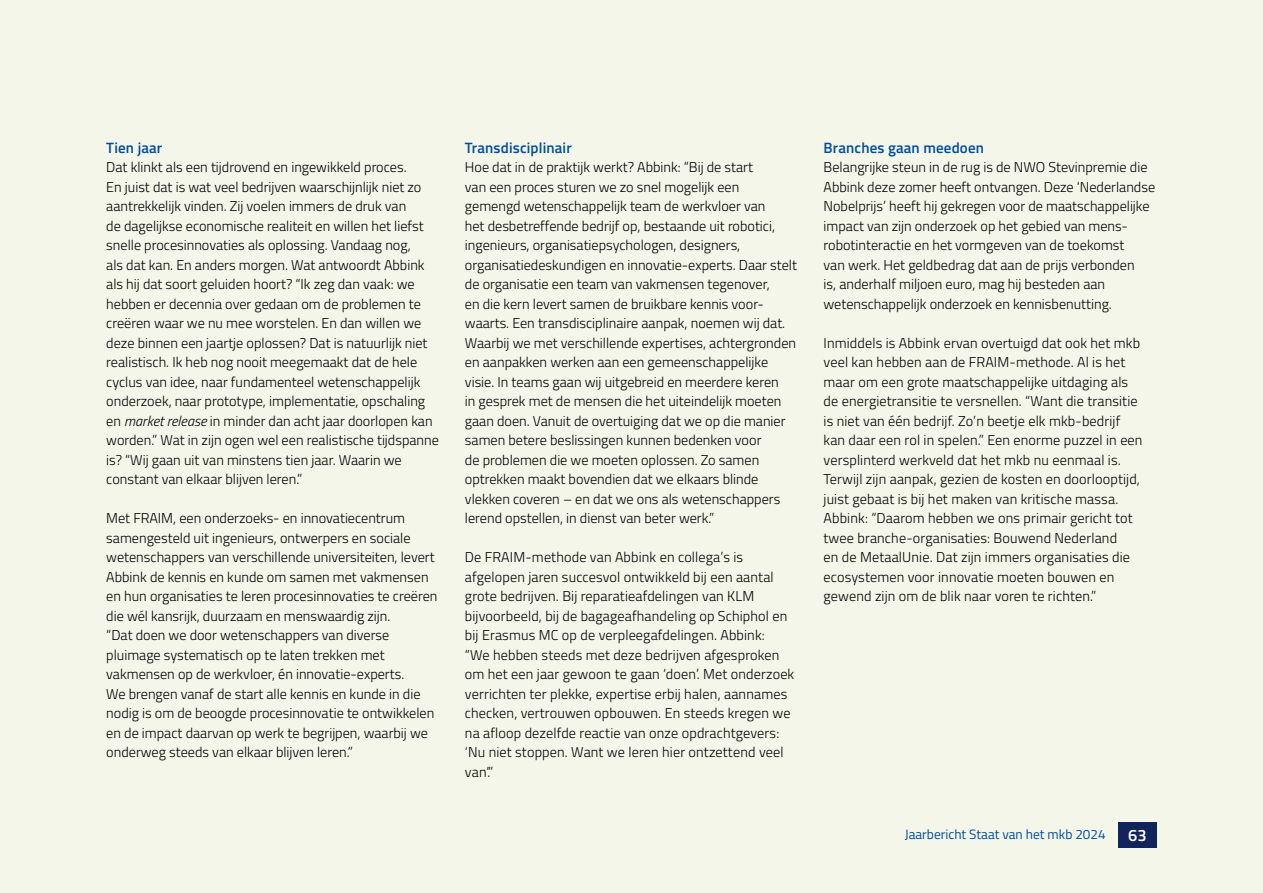
<style>
.page{position:relative;width:1263px;height:893px;background:#f4f6e9}
.page>*{position:absolute;margin:0;border:0;box-sizing:border-box;transform-origin:0 0}
.t1{font:600 16.5px "Titillium Web";color:#fff}
.H4_Alineakop{font:600 15px "Titillium Web";letter-spacing:.01em;color:#004d9d}
.P_Broodtekst{font:300 14.25px/19.5px "Titillium Web";color:#000}
.t2{font:13.5px "Titillium Web";color:#004d9d}
.s1{font-style:italic}
</style>
<div class="page">
<div style="left:1118px;top:822px;width:39px;height:25px;background:#11255c"></div>
<h4 class="H4_Alineakop" style="left:106px;top:136px;width:58px">Tien jaar</h4>
<p class="P_Broodtekst" style="left:106px;top:157px;width:334px">Dat klinkt als een tijdrovend en ingewikkeld proces.<br>En juist dat is wat veel bedrijven waarschijnlijk niet zo aantrekkelijk vinden. Zij voelen immers de druk van<br>de dagelijkse economische realiteit en willen het liefst snelle procesinnovaties als oplossing. Vandaag nog,<br>als dat kan. En anders morgen. Wat antwoordt Abbink als hij dat soort geluiden hoort? “Ik zeg dan vaak: we hebben er decennia over gedaan om de problemen te creëren waar we nu mee worstelen. En dan willen we deze binnen een jaartje oplossen? Dat is natuurlijk niet realistisch. Ik heb nog nooit meegemaakt dat de hele cyclus van idee, naar fundamenteel wetenschappelijk onderzoek, naar prototype, implementatie, opschaling en <span class="s1">market release</span> in minder dan acht jaar doorlopen kan worden.” Wat in zijn ogen wel een realistische tijdspanne is? “Wij gaan uit van minstens tien jaar. Waarin we constant van elkaar blijven leren.”</p>
<p class="P_Broodtekst" style="left:106px;top:508px;width:333px">Met FRAIM, een onderzoeks- en innovatiecentrum samengesteld uit ingenieurs, ontwerpers en sociale wetenschappers van verschillende universiteiten, levert Abbink de kennis en kunde om samen met vakmensen en hun organisaties te leren procesinnovaties te creëren die wél kansrijk, duurzaam en menswaardig zijn.<br>“Dat doen we door wetenschappers van diverse pluimage systematisch op te laten trekken met vakmensen op de werkvloer, én innovatie-experts.<br>We brengen vanaf de start alle kennis en kunde in die nodig is om de beoogde procesinnovatie te ontwikkelen en de impact daarvan op werk te begrijpen, waarbij we onderweg steeds van elkaar blijven leren.”</p>
<h4 class="H4_Alineakop" style="left:465px;top:136px;width:108px">Transdisciplinair</h4>
<p class="P_Broodtekst" style="left:465px;top:157px;width:334px">Hoe dat in de praktijk werkt? Abbink: “Bij de start<br>van een proces sturen we zo snel mogelijk een gemengd wetenschappelijk team de werkvloer van<br>het desbetreffende bedrijf op, bestaande uit robotici, ingenieurs, organisatiepsychologen, designers, organisatiedeskundigen en innovatie-experts. Daar stelt de organisatie een team van vakmensen tegenover,<br>en die kern levert samen de bruikbare kennis voor&shy;waarts. Een transdisciplinaire aanpak, noemen wij dat.<br>Waarbij we met verschillende expertises, achtergronden en aanpakken werken aan een gemeenschappelijke visie. In teams gaan wij uitgebreid en meerdere keren<br>in gesprek met de mensen die het uiteindelijk moeten gaan doen. Vanuit de overtuiging dat we op die manier samen betere beslissingen kunnen bedenken voor<br>de problemen die we moeten oplossen. Zo samen optrekken maakt bovendien dat we elkaars blinde vlekken coveren – en dat we ons als wetenschappers lerend opstellen, in dienst van beter werk.”</p>
<p class="P_Broodtekst" style="left:465px;top:547px;width:331px">De FRAIM-methode van Abbink en collega’s is afgelopen jaren succesvol ontwikkeld bij een aantal grote bedrijven. Bij reparatieafdelingen van KLM bijvoorbeeld, bij de bagageafhandeling op Schiphol en bij Erasmus MC op de verpleegafdelingen. Abbink:<br>“We hebben steeds met deze bedrijven afgesproken om het een jaar gewoon te gaan ‘doen’. Met onderzoek verrichten ter plekke, expertise erbij halen, aannames checken, vertrouwen opbouwen. En steeds kregen we na afloop dezelfde reactie van onze opdrachtgevers: ‘Nu niet stoppen. Want we leren hier ontzettend veel van’.”</p>
<h4 class="H4_Alineakop" style="left:823px;top:136px;width:162px">Branches gaan meedoen</h4>
<p class="P_Broodtekst" style="left:823px;top:157px;width:333px">Belangrijke steun in de rug is de NWO Stevinpremie die Abbink deze zomer heeft ontvangen. Deze ‘Nederlandse Nobelprijs’ heeft hij gekregen voor de maatschappelijke impact van zijn onderzoek op het gebied van mens&shy;robotinteractie en het vormgeven van de toekomst<br>van werk. Het geldbedrag dat aan de prijs verbonden<br>is, anderhalf miljoen euro, mag hij besteden aan wetenschappelijk onderzoek en kennisbenutting.</p>
<p class="P_Broodtekst" style="left:823px;top:332px;width:320px">Inmiddels is Abbink ervan overtuigd dat ook het mkb veel kan hebben aan de FRAIM-methode. Al is het maar om een grote maatschappelijke uitdaging als de energietransitie te versnellen. “Want die transitie is niet van één bedrijf. Zo’n beetje elk mkb-bedrijf kan daar een rol in spelen.” Een enorme puzzel in een versplinterd werkveld dat het mkb nu eenmaal is.<br>Terwijl zijn aanpak, gezien de kosten en doorlooptijd, juist gebaat is bij het maken van kritische massa.<br>Abbink: “Daarom hebben we ons primair gericht tot twee branche-organisaties: Bouwend Nederland<br>en de MetaalUnie. Dat zijn immers organisaties die ecosystemen voor innovatie moeten bouwen en gewend zijn om de blik naar voren te richten.”</p>
<p class="t2" style="left:905px;top:825px;width:202px">Jaarbericht Staat van het mkb 2024</p>
<p class="t1" style="left:1128px;top:822px;width:20px">63</p>
</div>
